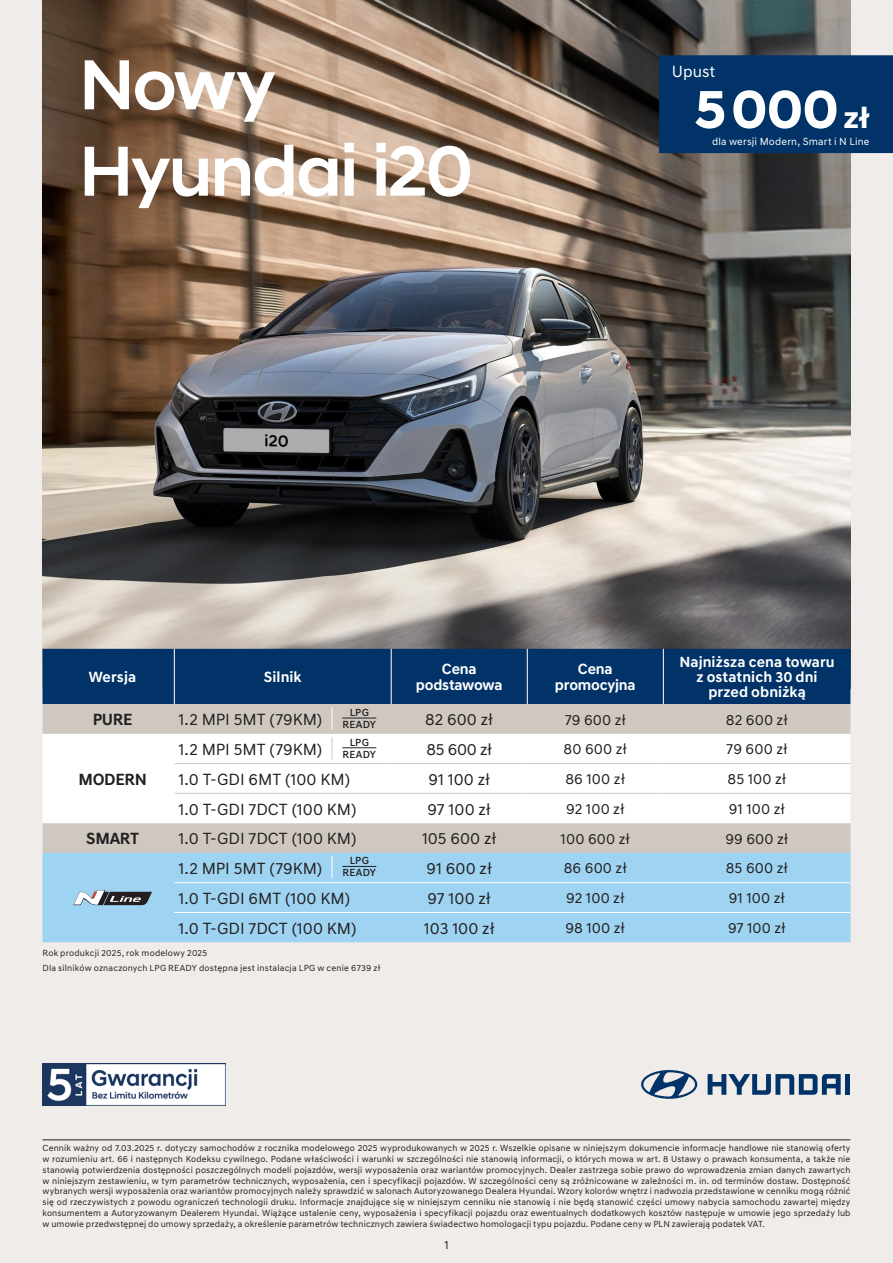
<style>
.page{position:relative;width:893px;height:1263px;background:#efece9}
.page>*{position:absolute;margin:0;border:0;box-sizing:border-box;transform-origin:0 0}
.t1{font:500 72px "Hyundai Sans Head";letter-spacing:-.02em;color:#fff}
.t2{font:700 54px "Hyundai Sans Head";color:#fff}
.t3{font:16.5px "Hyundai Sans Text";color:#231f20}
.t4{font:700 16.5px "Hyundai Sans Text";letter-spacing:-.02em;color:#231f20}
.t5{font:16.5px "Hyundai Sans Text";color:#fff}
.t6{font:15px "Hyundai Sans Text";letter-spacing:.005em;color:#231f20}
.t7{font:700 15px/15px "Hyundai Sans Text";letter-spacing:.005em;color:#fff;text-align:center}
.t8{font:700 15px "Hyundai Sans Text";letter-spacing:-.015em;color:#fff}
.t9{font:12px "Hyundai Sans Text";color:#231f20}
.t10{font:10.5px "Hyundai Sans Text";letter-spacing:.02em;color:#fff}
.t11{font:500 10.5px "Hyundai Sans Text";letter-spacing:.025em;color:#231f20}
.t12{font:9px/10.8px "Hyundai Sans Text";letter-spacing:.02em;color:#231f20;text-align:justify}
.s1{font-size:30px}
</style>
<div class="page">
<img style="left:43px;top:0;width:807px;height:649px">
<div style="left:43px;top:730px;width:807px;height:123px;background:#cfc8c1"></div>
<div style="left:43px;top:734px;width:807px;height:89px;background:#fff"></div>
<div style="left:43px;top:853px;width:807px;height:89px;background:#9ed3f1"></div>
<hr style="left:174px;top:882px;width:217px;height:1px;background:#fff">
<hr style="left:391px;top:882px;width:136px;height:1px;background:#fff">
<hr style="left:527px;top:882px;width:136px;height:1px;background:#fff">
<hr style="left:663px;top:882px;width:187px;height:1px;background:#fff">
<hr style="left:174px;top:912px;width:217px;height:1px;background:#fff">
<hr style="left:391px;top:912px;width:136px;height:1px;background:#fff">
<hr style="left:527px;top:912px;width:136px;height:1px;background:#fff">
<hr style="left:663px;top:912px;width:187px;height:1px;background:#fff">
<hr style="left:174px;top:763px;width:217px;height:1px;background:#cfc8c1">
<hr style="left:391px;top:763px;width:136px;height:1px;background:#cfc8c1">
<hr style="left:527px;top:763px;width:136px;height:1px;background:#cfc8c1">
<hr style="left:663px;top:763px;width:187px;height:1px;background:#cfc8c1">
<hr style="left:174px;top:793px;width:217px;height:1px;background:#cfc8c1">
<hr style="left:391px;top:793px;width:136px;height:1px;background:#cfc8c1">
<hr style="left:527px;top:793px;width:136px;height:1px;background:#cfc8c1">
<hr style="left:663px;top:793px;width:187px;height:1px;background:#cfc8c1">
<svg style="left:73px;top:890px;width:79px;height:15px"></svg>
<hr style="left:342px;top:747px;width:34px;height:1px;background:#231f20">
<svg style="left:332px;top:737px;width:1px;height:22px"></svg>
<svg style="left:43px;top:649px;width:807px;height:81px;background:#436385"></svg>
<hr style="left:342px;top:866px;width:34px;height:1px;background:#231f20">
<svg style="left:332px;top:855px;width:1px;height:23px"></svg>
<hr style="left:43px;top:1139px;width:807px;height:1px;background:#231f20">
<svg style="left:708px;top:1074px;width:133px;height:21px"></svg>
<div style="left:845px;top:1074px;width:5px;height:21px;background:#013368"></div>
<svg style="left:641px;top:1070px;width:56px;height:29px"></svg>
<img style="left:43px;top:1063px;width:182px;height:43px">
<div style="left:659px;top:55px;width:234px;height:98px;background:#013368"></div>
<p class="t1" style="left:79px;top:42px;width:197px">Nowy</p>
<p class="t1" style="left:79px;top:128px;width:395px">Hyundai i20</p>
<p class="t5" style="left:672px;top:62px;width:45px">Upust</p>
<p class="t2" style="left:695px;top:77px;width:176px">5000 <span class="s1">zł</span></p>
<p class="t10" style="left:712px;top:135px;width:159px">dla wersji Modern, Smart i N Line</p>
<p class="t7" style="left:89px;top:669px;width:49px">Wersja</p>
<p class="t7" style="left:264px;top:669px;width:39px">Silnik</p>
<p class="t7" style="left:442px;top:661px;width:36px">Cena</p>
<p class="t8" style="left:416px;top:676px;width:88px">podstawowa</p>
<p class="t7" style="left:578px;top:661px;width:36px">Cena</p>
<p class="t8" style="left:555px;top:676px;width:82px">promocyjna</p>
<p class="t7" style="left:679px;top:654px;width:157px">Najniższa cena towaru</p>
<p class="t7" style="left:696px;top:669px;width:123px">z ostatnich 30 dni przed obniżką</p>
<p class="t11" style="left:350px;top:706px;width:21px">LPG</p>
<p class="t11" style="left:343px;top:718px;width:35px">READY</p>
<p class="t4" style="left:93px;top:709px;width:41px">PURE</p>
<p class="t3" style="left:179px;top:709px;width:145px">1.2 MPI 5MT (79KM)</p>
<p class="t3" style="left:425px;top:709px;width:69px">82 600 zł</p>
<p class="t6" style="left:565px;top:710px;width:63px">79 600 zł</p>
<p class="t6" style="left:726px;top:710px;width:63px">82 600 zł</p>
<p class="t4" style="left:78px;top:769px;width:70px">MODERN</p>
<p class="t11" style="left:350px;top:736px;width:21px">LPG</p>
<p class="t11" style="left:343px;top:748px;width:35px">READY</p>
<p class="t3" style="left:179px;top:739px;width:145px">1.2 MPI 5MT (79KM)</p>
<p class="t3" style="left:426px;top:739px;width:67px">85 600 zł</p>
<p class="t6" style="left:564px;top:740px;width:65px">80 600 zł</p>
<p class="t6" style="left:726px;top:740px;width:63px">79 600 zł</p>
<p class="t3" style="left:179px;top:769px;width:173px">1.0 T-GDI 6MT (100 KM)</p>
<p class="t3" style="left:428px;top:769px;width:63px">91 100 zł</p>
<p class="t6" style="left:565px;top:770px;width:61px">86 100 zł</p>
<p class="t6" style="left:727px;top:770px;width:60px">85 100 zł</p>
<p class="t3" style="left:179px;top:799px;width:179px">1.0 T-GDI 7DCT (100 KM)</p>
<p class="t3" style="left:428px;top:799px;width:65px">97 100 zł</p>
<p class="t6" style="left:566px;top:800px;width:60px">92 100 zł</p>
<p class="t6" style="left:729px;top:800px;width:58px">91 100 zł</p>
<p class="t4" style="left:86px;top:828px;width:54px">SMART</p>
<p class="t3" style="left:179px;top:829px;width:179px">1.0 T-GDI 7DCT (100 KM)</p>
<p class="t3" style="left:422px;top:829px;width:76px">105 600 zł</p>
<p class="t6" style="left:561px;top:829px;width:71px">100 600 zł</p>
<p class="t6" style="left:725px;top:829px;width:64px">99 600 zł</p>
<p class="t3" style="left:179px;top:858px;width:145px">1.2 MPI 5MT (79KM)</p>
<p class="t3" style="left:427px;top:858px;width:67px">91 600 zł</p>
<p class="t6" style="left:564px;top:859px;width:65px">86 600 zł</p>
<p class="t6" style="left:726px;top:859px;width:64px">85 600 zł</p>
<p class="t3" style="left:179px;top:888px;width:173px">1.0 T-GDI 6MT (100 KM)</p>
<p class="t3" style="left:428px;top:888px;width:65px">97 100 zł</p>
<p class="t6" style="left:566px;top:889px;width:60px">92 100 zł</p>
<p class="t6" style="left:729px;top:889px;width:58px">91 100 zł</p>
<p class="t3" style="left:179px;top:918px;width:179px">1.0 T-GDI 7DCT (100 KM)</p>
<p class="t3" style="left:424px;top:918px;width:72px">103 100 zł</p>
<p class="t6" style="left:565px;top:919px;width:61px">98 100 zł</p>
<p class="t6" style="left:728px;top:919px;width:59px">97 100 zł</p>
<p class="t12" style="left:43px;top:947px;width:166px">Rok produkcji 2025, rok modelowy 2025</p>
<p class="t12" style="left:43px;top:962px;width:339px">Dla silników oznaczonych LPG READY dostępna jest instalacja LPG w cenie 6739 zł</p>
<p class="t11" style="left:350px;top:854px;width:21px">LPG</p>
<p class="t11" style="left:343px;top:866px;width:35px">READY</p>
<p class="t12" style="left:43px;top:1143px;width:809px">Cennik ważny od 7.03.2025 r. dotyczy samochodów z rocznika modelowego 2025 wyprodukowanych w 2025 r. Wszelkie opisane w niniejszym dokumencie informacje handlowe nie stanowią oferty w rozumieniu art. 66 i następnych Kodeksu cywilnego. Podane właściwości i warunki w szczególności nie stanowią informacji, o których mowa w art. 8 Ustawy o prawach konsumenta, a także nie stanowią potwierdzenia dostępności poszczególnych modeli pojazdów, wersji wyposażenia oraz wariantów promocyjnych. Dealer zastrzega sobie prawo do wprowadzenia zmian danych zawartych w niniejszym zestawieniu, w tym parametrów technicznych, wyposażenia, cen i specyfikacji pojazdów. W szczególności ceny są zróżnicowane w zależności m. in. od terminów dostaw. Dostępność wybranych wersji wyposażenia oraz wariantów promocyjnych należy sprawdzić w salonach Autoryzowanego Dealera Hyundai. Wzory kolorów wnętrz i nadwozia przedstawione w cenniku mogą różnić się od rzeczywistych z powodu ograniczeń technologii druku. Informacje znajdujące się w niniejszym cenniku nie stanowią i nie będą stanowić części umowy nabycia samochodu zawartej między konsumentem a Autoryzowanym Dealerem Hyundai. Wiążące ustalenie ceny, wyposażenia i specyfikacji pojazdu oraz ewentualnych dodatkowych kosztów następuje w umowie jego sprzedaży lub w umowie przedwstępnej do umowy sprzedaży, a określenie parametrów technicznych zawiera świadectwo homologacji typu pojazdu. Podane ceny w PLN zawierają podatek VAT.</p>
<p class="t9" style="left:444px;top:1237px;width:6px">1</p>
</div>
